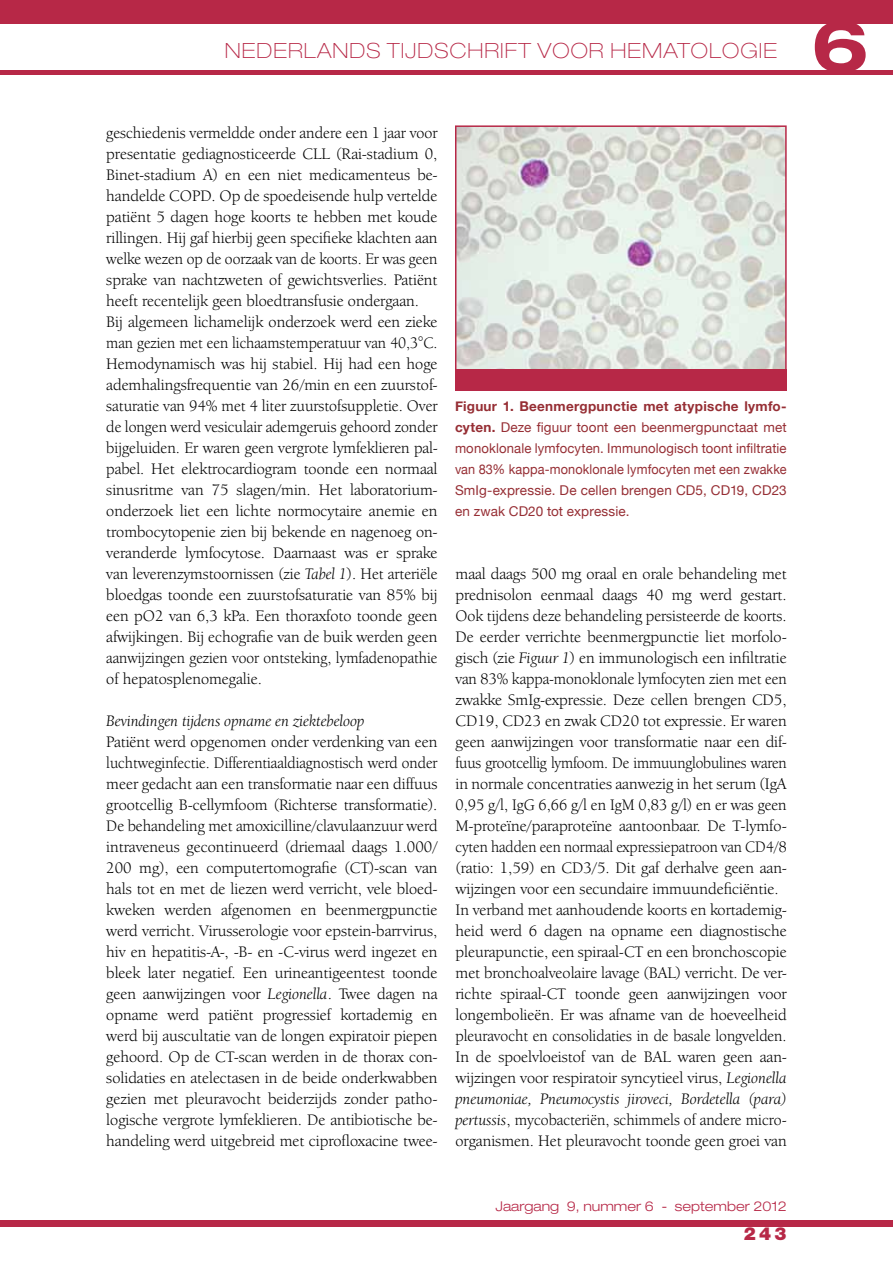
<style>
.page{position:relative;width:893px;height:1263px;background:#fff}
.page>*{position:absolute;margin:0;border:0;box-sizing:border-box;transform-origin:0 0}
.t1{font:700 expanded 70.5px "Helvetica Neue LT Std";color:#b72847}
.t2{font:100 expanded 21px "Helvetica Neue LT Std";letter-spacing:.05em;color:#b72847}
.t3{font:900 18px "Helvetica Neue LT Std";color:#b72847}
.t4{font:16.5px/21px "Berkeley Oldstyle IT Cby BT";color:#000}
.t5{font:italic 16.5px "Berkeley Oldstyle IT Cby BT";color:#000}
.t6{font:13.5px/21px "Helvetica Neue";letter-spacing:.01em;color:#962e34;text-align:justify}
.t7{font:300 expanded 13.5px "Helvetica Neue LT Std";color:#b72847}
.s1{font-style:italic}
.s2{font-weight:700}
</style>
<div class="page">
<div style="left:0;top:0;width:893px;height:23px;background:#b72847"></div>
<div style="left:0;top:1220px;width:893px;height:7px;background:#b72847"></div>
<hr style="left:0;top:70px;width:893px;height:4px;background:#b72847">
<img style="left:458px;top:128px;width:326px;height:241px">
<div style="left:455px;top:125px;width:332px;height:249px;border:2px solid #b72847"></div>
<div style="left:455px;top:369px;width:332px;height:21px;background:#b72847"></div>
<p class="t2" style="left:225px;top:38px;width:554px">NEDERLANDS TIJDSCHRIFT VOOR HEMATOLOGIE</p>
<p class="t4" style="left:106px;top:122px;width:333px">geschiedenis vermeldde onder andere een 1 jaar voor presentatie gediagnosticeerde CLL (Rai-stadium 0, Binet-stadium A) en een niet medicamenteus be&shy;handelde COPD. Op de spoedeisende hulp vertelde patiënt 5 dagen hoge koorts te hebben met koude rillingen. Hij gaf hierbij geen specifieke klachten aan welke wezen op de oorzaak van de koorts. Er was geen sprake van nachtzweten of gewichtsverlies. Patiënt heeft recentelijk geen bloedtransfusie ondergaan.<br>Bij algemeen lichamelijk onderzoek werd een zieke man gezien met een lichaamstemperatuur van 40,3°C.<br>Hemodynamisch was hij stabiel. Hij had een hoge ademhalingsfrequentie van 26/min en een zuurstof&shy;saturatie van 94% met 4 liter zuurstofsuppletie. Over de longen werd vesiculair ademgeruis gehoord zonder bijgeluiden. Er waren geen vergrote lymfeklieren pal&shy;pabel. Het elektrocardiogram toonde een normaal sinusritme van 75 slagen/min. Het laboratorium&shy;onderzoek liet een lichte normocytaire anemie en trombocytopenie zien bij bekende en nagenoeg on&shy;veranderde lymfocytose. Daarnaast was er sprake van leverenzymstoornissen (zie <span class="s1">Tabel 1</span>). Het arteriële bloedgas toonde een zuurstofsaturatie van 85% bij een pO2 van 6,3 kPa. Een thoraxfoto toonde geen afwijkingen. Bij echografie van de buik werden geen aanwijzingen gezien voor ontsteking, lymfadenopathie of hepatosplenomegalie.</p>
<p class="t5" style="left:106px;top:711px;width:260px">Bevindingen tijdens opname en ziektebeloop</p>
<p class="t4" style="left:106px;top:731px;width:333px;text-align:justify">Patiënt werd opgenomen onder verdenking van een luchtweginfectie. Differentiaaldiagnostisch werd onder meer gedacht aan een transformatie naar een diffuus grootcellig B-cellymfoom (Richterse transformatie).<br>De behandeling met amoxicilline/clavulaanzuur werd intraveneus gecontinueerd (driemaal daags 1.000/ 200 mg), een computertomografie (CT)-scan van hals tot en met de liezen werd verricht, vele bloed&shy;kweken werden afgenomen en beenmergpunctie werd verricht. Virusserologie voor epstein-barrvirus, hiv en hepatitis-A-, -B- en -C-virus werd ingezet en bleek later negatief. Een urineantigeentest toonde geen aanwijzingen voor <span class="s1">Legionella</span>. Twee dagen na opname werd patiënt progressief kortademig en werd bij auscultatie van de longen expiratoir piepen gehoord. Op de CT-scan werden in de thorax con&shy;solidaties en atelectasen in de beide onderkwabben gezien met pleuravocht beiderzijds zonder patho&shy;logische vergrote lymfeklieren. De antibiotische be&shy;handeling werd uitgebreid met ciprofloxacine twee-</p>
<p class="t6" style="left:455px;top:396px;width:333px"><span class="s2">Figuur 1. Beenmergpunctie met atypische lymfo&shy;cyten.</span> Deze figuur toont een beenmergpunctaat met monoklonale lymfocyten. Immunologisch toont infiltratie van 83% kappa-monoklonale lymfocyten met een zwakke SmIg-expressie. De cellen brengen CD5, CD19, CD23 en zwak CD20 tot expressie.</p>
<p class="t4" style="left:455px;top:563px;width:333px">maal daags 500 mg oraal en orale behandeling met prednisolon eenmaal daags 40 mg werd gestart.<br>Ook tijdens deze behandeling persisteerde de koorts.<br>De eerder verrichte beenmergpunctie liet morfolo&shy;gisch (zie <span class="s1">Figuur 1</span>) en immunologisch een infiltratie van 83% kappa-monoklonale lymfocyten zien met een zwakke SmIg-expressie. Deze cellen brengen CD5, CD19, CD23 en zwak CD20 tot expressie. Er waren geen aanwijzingen voor transformatie naar een dif&shy;fuus grootcellig lymfoom. De immuunglobulines waren in normale concentraties aanwezig in het serum (IgA 0,95 g/l, IgG 6,66 g/l en IgM 0,83 g/l) en er was geen M-proteïne/paraproteïne aantoonbaar. De T-lymfo&shy;cyten hadden een normaal expressiepatroon van CD4/8 (ratio: 1,59) en CD3/5. Dit gaf derhalve geen aan&shy;wijzingen voor een secundaire immuundeficiëntie.<br>In verband met aanhoudende koorts en kortademig&shy;heid werd 6 dagen na opname een diagnostische pleurapunctie, een spiraal-CT en een bronchoscopie met bronchoalveolaire lavage (BAL) verricht. De ver&shy;richte spiraal-CT toonde geen aanwijzingen voor longembolieën. Er was afname van de hoeveelheid pleuravocht en consolidaties in de basale longvelden.<br>In de spoelvloeistof van de BAL waren geen aan&shy;wijzingen voor respiratoir syncytieel virus, <span class="s1">Legionella pneumoniae, Pneumocystis jiroveci, Bordetella (para) pertussis</span>, mycobacteriën, schimmels of andere micro&shy;organismen. Het pleuravocht toonde geen groei van</p>
<p class="t7" style="left:495px;top:1198px;width:293px">Jaargang 9, nummer 6 - september 2012</p>
<p class="t3" style="left:744px;top:1222px;width:44px">243</p>
<h1 class="t1" style="left:811px;top:2px;width:59px">6</h1>
</div>
